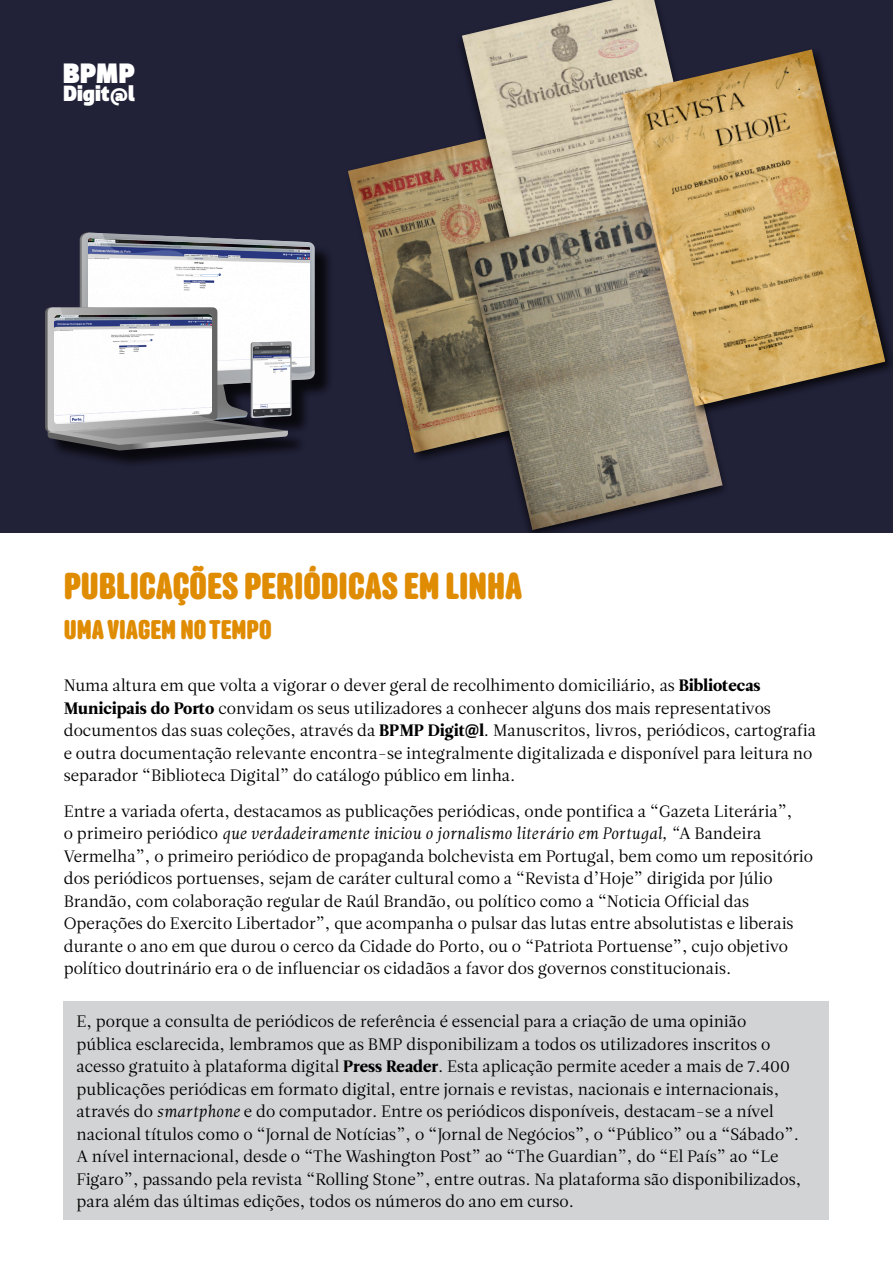
<style>
.page{position:relative;width:893px;height:1263px;background:#fff}
.page>*{position:absolute;margin:0;border:0;box-sizing:border-box;transform-origin:0 0}
.t1{font:700 37.5px "Anchor";color:#e08c03}
.t2{font:900 28.65px "Dobra";color:#fff}
.t3{font:700 27px "Anchor";color:#e08c03}
.t4{font:900 22.5px "Dobra";color:#fff}
.t5{font:16.5px/22.5px "Leitura Roman 1";color:#000}
.t6{font:16.5px "Leitura Italic 1";color:#000}
.s1{font-family:"Leitura Roman 4"}
.s2{font-family:"Breakers";font-weight:700}
.s3{font-family:"Leitura Roman 1"}
.s4{font-family:"Leitura Italic 1"}
</style>
<div class="page">
<div style="left:0;top:0;width:893px;height:532px;background:#212138"></div>
<img style="left:348px;top:145px;width:111px;height:308px">
<div style="left:455px;top:0;width:269px;height:324px;background:#000;opacity:.75"></div>
<img style="left:462px;top:0;width:255px;height:200px">
<div style="left:459px;top:200px;width:271px;height:332px;background:#000;opacity:.75"></div>
<img style="left:466px;top:203px;width:257px;height:327px">
<div style="left:619px;top:46px;width:274px;height:371px;background:#000;opacity:.75"></div>
<img style="left:622px;top:49px;width:263px;height:357px">
<div style="left:48px;top:235px;width:285px;height:234px;background:#000;opacity:.75"></div>
<svg style="left:45px;top:233px;width:270px;height:218px;background:#9e9fa6"></svg>
<img style="left:253px;top:345px;width:37px;height:71px">
<img style="left:55px;top:314px;width:157px;height:109px">
<div style="left:64px;top:1002px;width:765px;height:218px;background:#d1d3d4"></div>
<h2 class="t2" style="left:63px;top:57px;width:74px">BPMP</h2>
<h3 class="t4" style="left:63px;top:80px;width:74px">Digit@l</h3>
<h1 class="t1" style="left:64px;top:564px;width:460px">PUBLICAÇÕES PERIÓDICAS EM LINHA</h1>
<h3 class="t3" style="left:64px;top:614px;width:209px">UMA VIAGEM NO TEMPO</h3>
<p class="t5" style="left:64px;top:675px;width:754px">Numa altura em que volta a vigorar o dever geral de recolhimento domiciliário, as <span class="s1">Bibliotecas Municipais do Porto</span> convidam os seus utilizadores a conhecer alguns dos mais representativos documentos das suas coleções, através da <span class="s1">BPMP Digit</span><span class="s2">@</span><span class="s1">l</span>. Manuscritos, livros, periódicos, cartografia e outra documentação relevante encontra-se integralmente digitalizada e disponível para leitura no separador “Biblioteca Digital” do catálogo público em linha.</p>
<p class="t5" style="left:64px;top:800px;width:730px">Entre a variada oferta, destacamos as publicações periódicas, onde pontifica a “Gazeta Literária”,</p>
<p class="t6" style="left:64px;top:824px;width:699px"><span class="s3">o primeiro periódico</span> que verdadeiramente iniciou o jornalismo literário em Portugal, “<span class="s3">A Bandeira</span></p>
<p class="t5" style="left:64px;top:845px;width:751px">Vermelha”, o primeiro periódico de propaganda bolchevista em Portugal, bem como um repositório dos periódicos portuenses, sejam de caráter cultural como a “Revista d’Hoje” dirigida por Júlio Brandão, com colaboração regular de Raúl Brandão, ou político como a “Noticia Official das Operações do Exercito Libertador”, que acompanha o pulsar das lutas entre absolutistas e liberais durante o ano em que durou o cerco da Cidade do Porto, ou o “Patriota Portuense”, cujo objetivo político doutrinário era o de influenciar os cidadãos a favor dos governos constitucionais.</p>
<p class="t5" style="left:77px;top:1010px;width:726px">E, porque a consulta de periódicos de referência é essencial para a criação de uma opinião pública esclarecida, lembramos que as BMP disponibilizam a todos os utilizadores inscritos o acesso gratuito à plataforma digital <span class="s1">Press Reader</span>. Esta aplicação permite aceder a mais de 7.400 publicações periódicas em formato digital, entre jornais e revistas, nacionais e internacionais, através do <span class="s4">smartphone</span> e do computador. Entre os periódicos disponíveis, destacam-se a nível nacional títulos como o “Jornal de Notícias”, o “Jornal de Negócios”, o “Público” ou a “Sábado”.<br>A nível internacional, desde o “The Washington Post” ao “The Guardian”, do “El País” ao “Le Figaro”, passando pela revista “Rolling Stone”, entre outras. Na plataforma são disponibilizados, para além das últimas edições, todos os números do ano em curso.</p>
</div>
